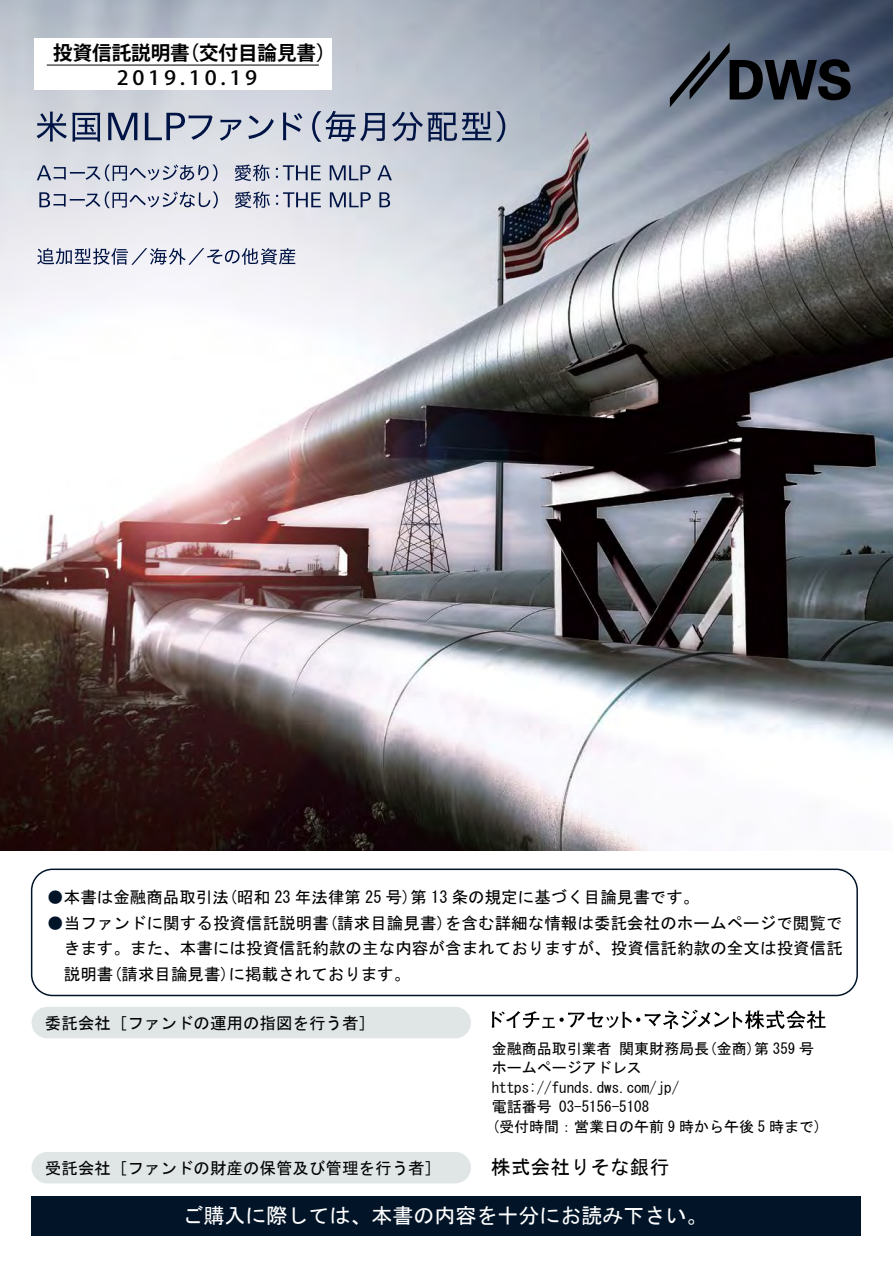
<style>
.page{position:relative;width:893px;height:1263px;background:#fff}
.page>*{position:absolute;margin:0;border:0;box-sizing:border-box;transform-origin:0 0}
.t1{font:21px "MS Gothic";color:#fff}
.t2{font:700 19.5px "Koz Go Pro";color:#000}
.t3{font:500 19.5px "Koz Go Pro";letter-spacing:.175em;color:#000;scale:1.09 1}
.t4{font:19.5px "MS Gothic";letter-spacing:.015em;color:#000}
.t5{font:16.5px/25.5px "MS Gothic";letter-spacing:.005em;color:#000;text-align:justify}
.t6{font:15px/19.5px "MS Gothic";color:#000}
.s1{color:#011428}
</style>
<div class="page">
<img style="left:0;top:0;width:893px;height:851px">
<svg style="left:670px;top:43px;width:181px;height:64px;background:#454e5c"></svg>
<img style="left:30px;top:871px;width:831px;height:365px">
<div style="left:32px;top:1196px;width:829px;height:39px;background:#021428"></div>
<div style="left:32px;top:1007px;width:439px;height:31px;background:#e0e6e6;border-radius:16px"></div>
<div style="left:32px;top:1152px;width:439px;height:31px;background:#e0e6e6;border-radius:16px"></div>
<svg style="left:492px;top:1009px;width:333px;height:20px"></svg>
<div style="left:31px;top:868px;width:827px;height:128px;border:2px solid #021428;border-radius:21px"></div>
<p class="t2" style="left:53px;top:40px;width:284px">投資信託説明書（交付目論見書）</p>
<p class="t3" style="left:117px;top:65px;width:130px">2019.10.19</p>
<p class="t5" style="left:47px;top:884px;width:653px"><span class="s1">●</span>本書は金融商品取引法(昭和 23 年法律第 25 号)第 13 条の規定に基づく目論見書です。</p>
<p class="t5" style="left:64px;top:910px;width:780px;text-indent:-16px"><span class="s1">●</span>当ファンドに関する投資信託説明書(請求目論見書)を含む詳細な情報は委託会社のホームページで閲覧できます。また、本書には投資信託約款の主な内容が含まれておりますが、投資信託約款の全文は投資信託説明書(請求目論見書)に掲載されております。</p>
<p class="t5" style="left:45px;top:1010px;width:332px">委託会社［ファンドの運用の指図を行う者］</p>
<p class="t6" style="left:492px;top:1039px;width:332px">金融商品取引業者 関東財務局長(金商)第 359 号ホームページアドレスhttps://funds.dws.com/jp/<br>電話番号 03-5156-5108<br>(受付時間：営業日の午前 9 時から午後 5 時まで)</p>
<p class="t4" style="left:491px;top:1158px;width:179px">株式会社りそな銀行</p>
<p class="t1" style="left:183px;top:1204px;width:526px">ご購入に際しては、本書の内容を十分にお読み下さい。</p>
<p class="t5" style="left:45px;top:1155px;width:398px">受託会社［ファンドの財産の保管及び管理を行う者］</p>
</div>
